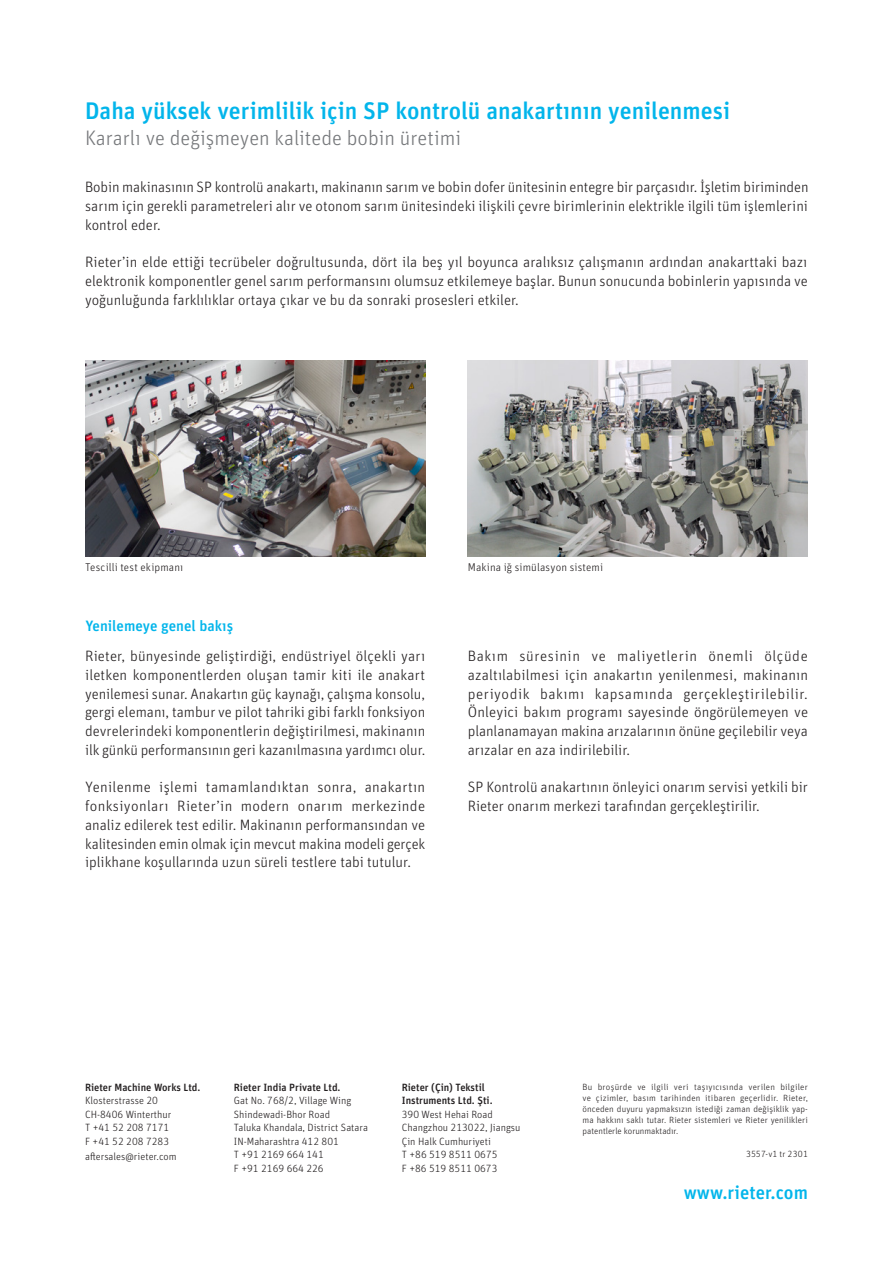
<style>
.page{position:relative;width:893px;height:1263px;background:#fff}
.page>*{position:absolute;margin:0;border:0;box-sizing:border-box;transform-origin:0 0}
.t1{font:500 24px "Unit Pro";color:#02b5eb}
.t2{font:300 21px "Unit Pro";color:#76787b}
.t3{font:500 18.75px "Unit Pro";color:#02b5eb}
.t4{font:300 15px/18.8px "Unit Pro";color:#231f20;text-align:justify}
.t5{font:500 15px "Unit Pro";color:#02b5eb}
.t6{font:300 11.25px "Unit Pro";letter-spacing:.015em;color:#231f20}
.t7{font:300 10.5px/13.5px "Unit Pro";color:#231f20}
.t8{font:500 10.5px/13.5px "Unit Pro";color:#231f20}
.t9{font:300 9px/10.8px "Unit Pro";color:#231f20;text-align:justify}
</style>
<div class="page">
<img style="left:85px;top:360px;width:340px;height:196px">
<img style="left:468px;top:360px;width:340px;height:196px">
<h1 class="t1" style="left:85px;top:93px;width:647px">Daha yüksek verimlilik için SP kontrolü anakartının yenilenmesi</h1>
<h2 class="t2" style="left:85px;top:123px;width:377px">Kararlı ve değişmeyen kalitede bobin üretimi</h2>
<p class="t4" style="left:85px;top:177px;width:725px">Bobin makinasının SP kontrolü anakartı, makinanın sarım ve bobin dofer ünitesinin entegre bir parçasıdır. İşletim biriminden sarım için gerekli parametreleri alır ve otonom sarım ünitesindeki ilişkili çevre birimlerinin elektrikle ilgili tüm işlemlerini kontrol eder.</p>
<p class="t4" style="left:85px;top:252px;width:724px">Rieter’in elde ettiği tecrübeler doğrultusunda, dört ila beş yıl boyunca aralıksız çalışmanın ardından anakarttaki bazı elektronik komponentler genel sarım performansını olumsuz etkilemeye başlar. Bunun sonucunda bobinlerin yapısında ve yoğunluğunda farklılıklar ortaya çıkar ve bu da sonraki prosesleri etkiler.</p>
<p class="t6" style="left:85px;top:560px;width:100px">Tescilli test ekipmanı</p>
<p class="t6" style="left:468px;top:560px;width:137px">Makina iğ simülasyon sistemi</p>
<p class="t5" style="left:85px;top:614px;width:149px">Yenilemeye genel bakış</p>
<p class="t4" style="left:85px;top:646px;width:342px">Rieter, bünyesinde geliştirdiği, endüstriyel ölçekli yarı iletken komponentlerden oluşan tamir kiti ile anakart yenilemesi sunar. Anakartın güç kaynağı, çalışma konsolu, gergi elemanı, tambur ve pilot tahriki gibi farklı fonksiyon devrelerindeki komponentlerin değiştirilmesi, makinanın ilk günkü performansının geri kazanılmasına yardımcı olur.</p>
<p class="t4" style="left:85px;top:777px;width:342px">Yenilenme işlemi tamamlandıktan sonra, anakartın fonksiyonları Rieter’in modern onarım merkezinde analiz edilerek test edilir. Makinanın performansından ve kalitesinden emin olmak için mevcut makina modeli gerçek iplikhane koşullarında uzun süreli testlere tabi tutulur.</p>
<p class="t4" style="left:468px;top:646px;width:342px">Bakım süresinin ve maliyetlerin önemli ölçüde azaltılabilmesi için anakartın yenilenmesi, makinanın periyodik bakımı kapsamında gerçekleştirilebilir.<br>Önleyici bakım programı sayesinde öngörülemeyen ve planlanamayan makina arızalarının önüne geçilebilir veya arızalar en aza indirilebilir.</p>
<p class="t4" style="left:468px;top:777px;width:342px">SP Kontrolü anakartının önleyici onarım servisi yetkili bir<br>Rieter onarım merkezi tarafından gerçekleştirilir.</p>
<p class="t8" style="left:85px;top:1079px;width:117px">Rieter Machine Works Ltd.</p>
<p class="t7" style="left:85px;top:1093px;width:93px;line-height:14px">Klosterstrasse 20<br>CH-8406 Winterthur<br>T +41 52 208 7171<br>F +41 52 208 7283 aftersales@rieter.com</p>
<p class="t8" style="left:234px;top:1079px;width:108px">Rieter India Private Ltd.</p>
<p class="t7" style="left:234px;top:1093px;width:136px">Gat No. 768/2, Village Wing<br>Shindewadi-Bhor Road<br>Taluka Khandala, District Satara<br>IN-Maharashtra 412 801<br>T +91 2169 664 141<br>F +91 2169 664 226</p>
<p class="t8" style="left:402px;top:1079px;width:92px">Rieter (Çin) Tekstil<br>Instruments Ltd. Şti.</p>
<p class="t7" style="left:402px;top:1107px;width:120px">390 West Hehai Road<br>Changzhou 213022, Jiangsu<br>Çin Halk Cumhuriyeti<br>T +86 519 8511 0675<br>F +86 519 8511 0673</p>
<p class="t9" style="left:583px;top:1081px;width:227px">Bu broşürde ve ilgili veri taşıyıcısında verilen bilgiler ve çizimler, basım tarihinden itibaren geçerlidir. Rieter, önceden duyuru yapmaksızın istediği zaman değişiklik yap&shy;ma hakkını saklı tutar. Rieter sistemleri ve Rieter yenilikleri patentlerle korunmaktadır.</p>
<p class="t9" style="left:746px;top:1148px;width:63px">3557-v1 tr 2301</p>
<p class="t3" style="left:684px;top:1178px;width:126px">www.rieter.com</p>
</div>
